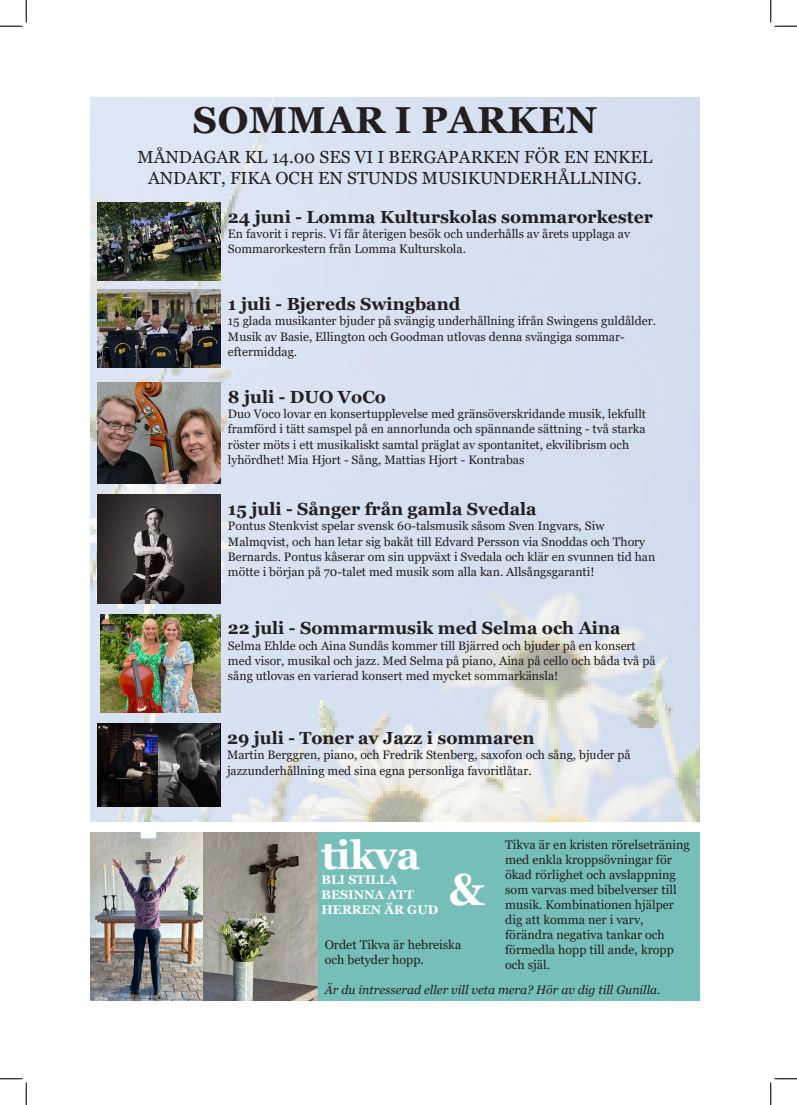
<style>
.page{position:relative;width:797px;height:1105px;background:#fff}
.page>*{position:absolute;margin:0;border:0;box-sizing:border-box;transform-origin:0 0}
.t1{font:700 45px "Georgia";color:#fff}
._13_Citat{font:700 40px "Georgia";letter-spacing:-.02em;color:#fff}
.t2{font:700 37.5px "Georgia";letter-spacing:.01em;color:#231f20}
.t3{font:700 17.5px "Georgia";color:#231f20}
.t4{font:17.5px "Georgia";color:#231f20}
.t5{font:12.5px/15px "Georgia";color:#231f20}
.t6{font:700 12.5px "Georgia";color:#fff}
.t7{font:12.25px/15.2px "Georgia";color:#231f20}
.t8{font:italic 12.25px "Georgia";color:#231f20}
</style>
<div class="page">
<div style="left:317px;top:832px;width:382px;height:169px;background:#76bfb8"></div>
<img style="left:90px;top:97px;width:609px;height:724px">
<img style="left:97px;top:202px;width:124px;height:78px">
<img style="left:97px;top:290px;width:124px;height:78px">
<img style="left:97px;top:382px;width:124px;height:102px">
<img style="left:97px;top:495px;width:124px;height:108px">
<img style="left:101px;top:614px;width:120px;height:99px">
<img style="left:97px;top:724px;width:124px;height:82px">
<img style="left:158px;top:724px;width:62px;height:82px">
<img style="left:90px;top:832px;width:113px;height:169px">
<img style="left:203px;top:832px;width:114px;height:169px">
<svg style="left:0;top:0;width:27px;height:27px"></svg>
<svg style="left:0;top:1078px;width:27px;height:27px"></svg>
<svg style="left:770px;top:0;width:27px;height:27px"></svg>
<svg style="left:770px;top:1078px;width:27px;height:27px"></svg>
<p class="t2" style="left:193px;top:95px;width:406px">SOMMAR I PARKEN</p>
<p class="t4" style="left:137px;top:146px;width:516px">MÅNDAGAR KL 14.00 SES VI I BERGAPARKEN FÖR EN ENKEL</p>
<p class="t4" style="left:148px;top:167px;width:495px">ANDAKT, FIKA OCH EN STUNDS MUSIKUNDERHÅLLNING.</p>
<p class="t3" style="left:228px;top:205px;width:426px">24 juni - Lomma Kulturskolas sommarorkester</p>
<p class="t7" style="left:228px;top:226px;width:403px">En favorit i repris. Vi får återigen besök och underhålls av årets upplaga av<br>Sommarorkestern från Lomma Kulturskola.</p>
<p class="t3" style="left:228px;top:293px;width:234px">1 juli - Bjereds Swingband</p>
<p class="t7" style="left:228px;top:314px;width:429px">15 glada musikanter bjuder på svängig underhållning ifrån Swingens guldålder.<br>Musik av Basie, Ellington och Goodman utlovas denna svängiga sommar-</p>
<p class="t7" style="left:228px;top:344px;width:71px">eftermiddag.</p>
<p class="t3" style="left:228px;top:385px;width:159px">8 juli - DUO VoCo</p>
<p class="t7" style="left:228px;top:406px;width:420px">Duo Voco lovar en konsertupplevelse med gränsöverskridande musik, lekfullt framförd i tätt samspel på en annorlunda och spännande sättning - två starka röster möts i ett musikaliskt samtal präglat av spontanitet, ekvilibrism och lyhördhet! Mia Hjort - Sång, Mattias Hjort - Kontrabas</p>
<p class="t3" style="left:228px;top:498px;width:310px">15 juli - Sånger från gamla Svedala</p>
<p class="t7" style="left:228px;top:519px;width:429px">Pontus Stenkvist spelar svensk 60-talsmusik såsom Sven Ingvars, Siw Malmqvist, och han letar sig bakåt till Edvard Persson via Snoddas och Thory Bernards. Pontus kåserar om sin uppväxt i Svedala och klär en svunnen tid han mötte i början på 70-talet med musik som alla kan. Allsångsgaranti!</p>
<p class="t3" style="left:228px;top:617px;width:394px">22 juli - Sommarmusik med Selma och Aina</p>
<p class="t7" style="left:228px;top:638px;width:429px">Selma Ehlde och Aina Sundås kommer till Bjärred och bjuder på en konsert med visor, musikal och jazz. Med Selma på piano, Aina på cello och båda två på sång utlovas en varierad konsert med mycket sommarkänsla!</p>
<p class="t3" style="left:227px;top:727px;width:309px">29 juli - Toner av Jazz i sommaren</p>
<p class="t7" style="left:227px;top:748px;width:405px">Martin Berggren, piano, och Fredrik Stenberg, saxofon och sång, bjuder på jazzunderhållning med sina egna personliga favoritlåtar.</p>
<p class="t5" style="left:505px;top:837px;width:186px">Tikva är en kristen rörelseträning med enkla kroppsövningar för ökad rörlighet och avslappning som varvas med bibelverser till musik. Kombinationen hjälper dig att komma ner i varv,</p>
<p class="t5" style="left:505px;top:927px;width:170px">förändra negativa tankar och förmedla hopp till ande, kropp och själ.</p>
<p class="_13_Citat" style="left:321px;top:830px;width:100px">tikva</p>
<p class="t6" style="left:321px;top:872px;width:77px">BLI STILLA</p>
<p class="t6" style="left:321px;top:887px;width:94px">BESINNA ATT</p>
<p class="t6" style="left:321px;top:902px;width:118px">HERREN ÄR GUD</p>
<p class="t1" style="left:449px;top:861px;width:37px">&amp;</p>
<p class="t5" style="left:325px;top:937px;width:138px">Ordet Tikva är hebreiska</p>
<p class="t5" style="left:325px;top:952px;width:101px">och betyder hopp.</p>
<p class="t8" style="left:325px;top:982px;width:337px">Är du intresserad eller vill veta mera? Hör av dig till Gunilla.</p>
</div>
